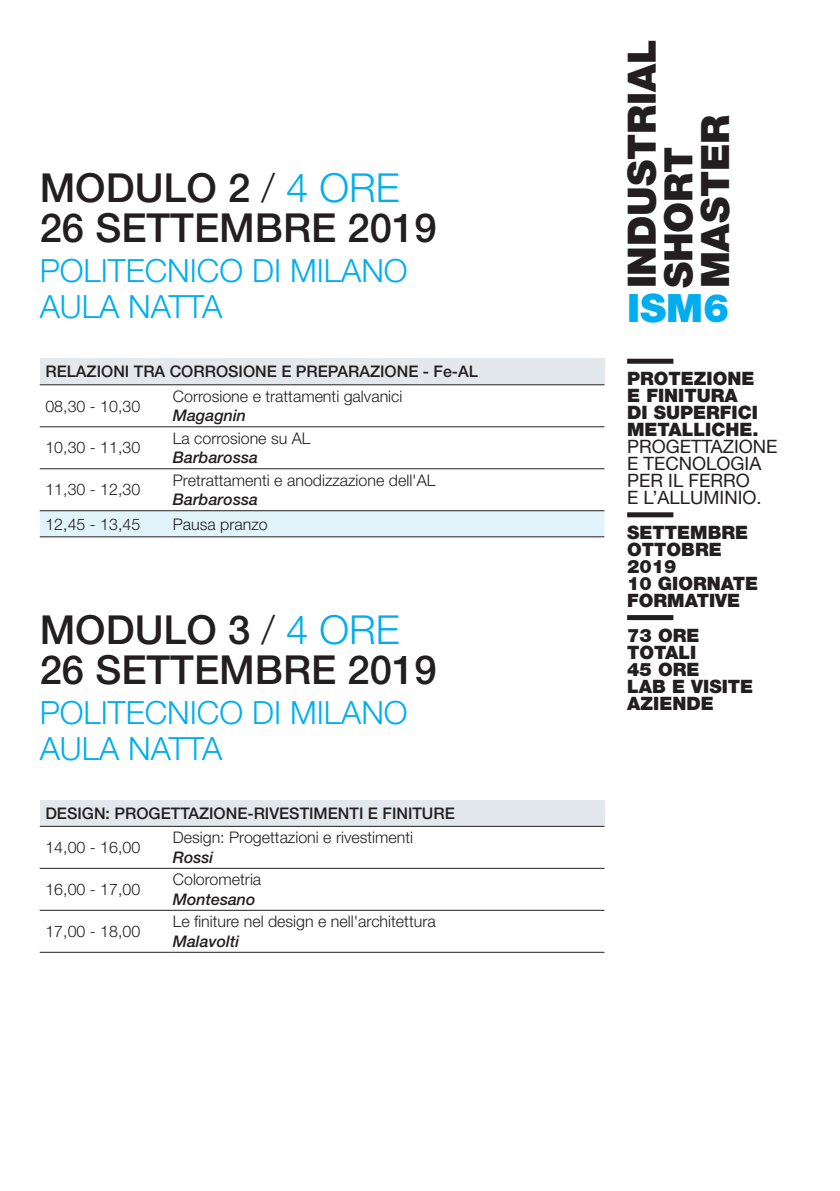
<style>
.page{position:relative;width:840px;height:1191px;background:#fff}
.page>*{position:absolute;margin:0;border:0;box-sizing:border-box;transform-origin:0 0}
.t1{font:500 40px/40px "Helvetica Neue LT Std";color:#231f20}
.t2{font:900 39.2px/36.6px "Helvetica Neue LT Std";letter-spacing:-.005em;color:#231f20}
.t3{font:900 39.2px "Helvetica Neue LT Std";color:#00aeef}
.t4{font:300 32px/36px "Helvetica Neue LT Std";color:#00aeef}
.t5{font:900 18.4px/17px "Helvetica Neue LT Std";color:#231f20}
.t6{font:18.4px/17px "Helvetica Neue LT Std";color:#231f20}
.t7{font:300 16px "Helvetica Neue LT Std";color:#231f20}
.t8{font:500 16px "Helvetica Neue LT Std";color:#231f20}
.t9{font:italic 500 16px "Helvetica Neue LT Std";color:#231f20}
.s1{font-weight:300}
.s2{font-weight:300;color:#00aeef}
</style>
<div class="page">
<div style="left:626px;top:359px;width:47px;height:5px;background:#231f20"></div>
<div style="left:626px;top:512px;width:47px;height:5px;background:#231f20"></div>
<div style="left:626px;top:615px;width:47px;height:5px;background:#231f20"></div>
<div style="left:40px;top:359px;width:564px;height:26px;background:#e2e8eb"></div>
<div style="left:40px;top:511px;width:564px;height:25px;background:#e1f4fc"></div>
<hr style="left:40px;top:536px;width:133px;height:1px;background:#231f20">
<hr style="left:173px;top:536px;width:431px;height:1px;background:#231f20">
<hr style="left:40px;top:384px;width:133px;height:1px;background:#231f20">
<hr style="left:173px;top:384px;width:431px;height:1px;background:#231f20">
<hr style="left:40px;top:426px;width:133px;height:1px;background:#231f20">
<hr style="left:173px;top:426px;width:431px;height:1px;background:#231f20">
<hr style="left:40px;top:468px;width:133px;height:1px;background:#231f20">
<hr style="left:173px;top:468px;width:431px;height:1px;background:#231f20">
<hr style="left:40px;top:510px;width:133px;height:1px;background:#231f20">
<hr style="left:173px;top:510px;width:431px;height:1px;background:#231f20">
<div style="left:40px;top:800px;width:564px;height:26px;background:#e2e8eb"></div>
<hr style="left:40px;top:951px;width:133px;height:1px;background:#231f20">
<hr style="left:173px;top:951px;width:431px;height:1px;background:#231f20">
<hr style="left:40px;top:868px;width:133px;height:1px;background:#231f20">
<hr style="left:173px;top:868px;width:431px;height:1px;background:#231f20">
<hr style="left:40px;top:909px;width:133px;height:1px;background:#231f20">
<hr style="left:173px;top:909px;width:431px;height:1px;background:#231f20">
<hr style="left:40px;top:826px;width:133px;height:1px;background:#231f20">
<hr style="left:173px;top:826px;width:431px;height:1px;background:#231f20">
<h1 class="t1" style="left:40px;top:167px;width:398px">MODULO 2 <span class="s1">/</span> <span class="s2">4 ORE<br></span>26 SETTEMBRE 2019</h1>
<h3 class="t4" style="left:40px;top:252px;width:369px">POLITECNICO DI MILANO<br>AULA NATTA</h3>
<p class="t8" style="left:45px;top:362px;width:434px">RELAZIONI TRA CORROSIONE E PREPARAZIONE - Fe-AL</p>
<p class="t7" style="left:45px;top:396px;width:96px">08,30 - 10,30</p>
<p class="t7" style="left:173px;top:386px;width:231px">Corrosione e trattamenti galvanici</p>
<p class="t9" style="left:173px;top:406px;width:75px">Magagnin</p>
<p class="t7" style="left:45px;top:438px;width:96px">10,30 - 11,30</p>
<p class="t7" style="left:45px;top:480px;width:96px">11,30 - 12,30</p>
<p class="t7" style="left:173px;top:428px;width:139px">La corrosione su AL</p>
<p class="t9" style="left:173px;top:448px;width:87px">Barbarossa</p>
<p class="t7" style="left:173px;top:470px;width:264px">Pretrattamenti e anodizzazione dell'AL</p>
<p class="t9" style="left:173px;top:490px;width:87px">Barbarossa</p>
<p class="t7" style="left:45px;top:514px;width:96px">12,45 - 13,45</p>
<p class="t7" style="left:173px;top:514px;width:96px">Pausa pranzo</p>
<h1 class="t1" style="left:40px;top:609px;width:398px">MODULO 3 <span class="s1">/</span> <span class="s2">4 ORE<br></span>26 SETTEMBRE 2019</h1>
<h3 class="t4" style="left:40px;top:694px;width:369px">POLITECNICO DI MILANO<br>AULA NATTA</h3>
<p class="t8" style="left:45px;top:803px;width:411px">DESIGN: PROGETTAZIONE-RIVESTIMENTI E FINITURE</p>
<p class="t7" style="left:45px;top:837px;width:96px">14,00 - 16,00</p>
<p class="t7" style="left:173px;top:828px;width:242px">Design: Progettazioni e rivestimenti</p>
<p class="t9" style="left:173px;top:847px;width:42px">Rossi</p>
<p class="t7" style="left:45px;top:879px;width:96px">16,00 - 17,00</p>
<p class="t7" style="left:45px;top:921px;width:96px">17,00 - 18,00</p>
<p class="t7" style="left:173px;top:870px;width:90px">Colorometria</p>
<p class="t9" style="left:173px;top:889px;width:84px">Montesano</p>
<p class="t7" style="left:173px;top:912px;width:264px">Le finiture nel design e nell'architettura</p>
<p class="t9" style="left:173px;top:931px;width:68px">Malavolti</p>
<h2 class="t2" style="left:623px;top:288px;width:250px;rotate:-90deg">INDUSTRIAL<br>SHORT<br>MASTER</h2>
<h2 class="t3" style="left:626px;top:284px;width:104px">ISM6</h2>
<p class="t5" style="left:626px;top:370px;width:133px">PROTEZIONE<br>E FINITURA<br>DI SUPERFICI<br>METALLICHE.</p>
<p class="t6" style="left:626px;top:438px;width:152px">PROGETTAZIONE<br>E TECNOLOGIA<br>PER IL FERRO<br>E L’ALLUMINIO.</p>
<p class="t5" style="left:626px;top:524px;width:132px">SETTEMBRE<br>OTTOBRE<br>2019<br>10 GIORNATE<br>FORMATIVE</p>
<p class="t5" style="left:626px;top:626px;width:127px">73 ORE<br>TOTALI<br>45 ORE<br>LAB E VISITE<br>AZIENDE</p>
</div>
